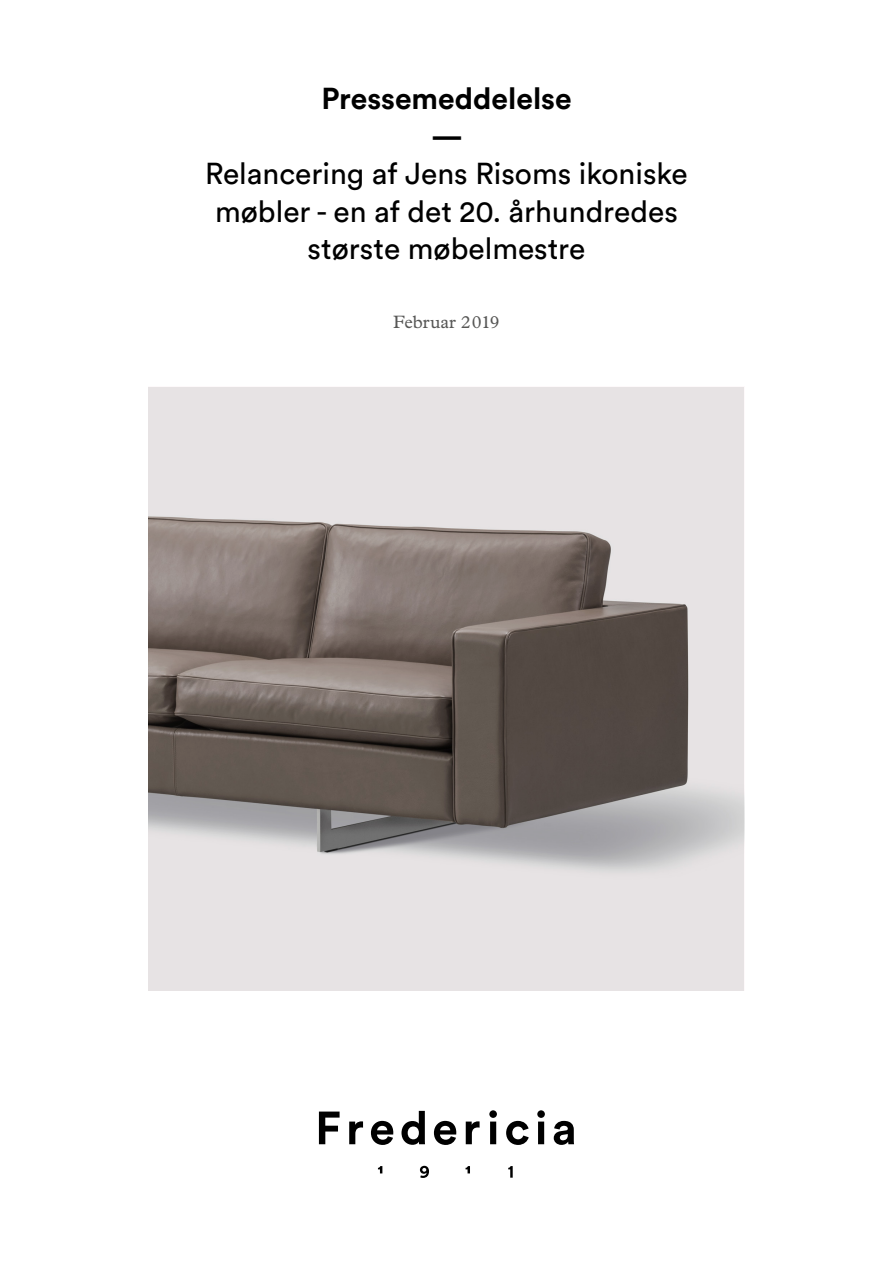
<style>
.page{position:relative;width:893px;height:1263px;background:#fff}
.page>*{position:absolute;margin:0;border:0;box-sizing:border-box;transform-origin:0 0}
.t1{font:30px/37.5px "Circular Std";color:#000;text-align:center}
.t2{font:700 30px/37.5px "Circular Std";color:#000;text-align:center}
.t3{font:18px "Plantin Std";color:#575756}
</style>
<div class="page">
<img style="left:149px;top:387px;width:595px;height:604px">
<svg style="left:319px;top:1111px;width:21px;height:33px"></svg>
<svg style="left:349px;top:1121px;width:14px;height:23px"></svg>
<svg style="left:371px;top:1121px;width:22px;height:24px"></svg>
<svg style="left:401px;top:1111px;width:24px;height:34px"></svg>
<svg style="left:434px;top:1121px;width:22px;height:24px"></svg>
<svg style="left:466px;top:1121px;width:14px;height:23px"></svg>
<svg style="left:489px;top:1110px;width:8px;height:34px"></svg>
<svg style="left:506px;top:1121px;width:23px;height:24px"></svg>
<svg style="left:537px;top:1110px;width:8px;height:34px"></svg>
<svg style="left:554px;top:1121px;width:20px;height:24px"></svg>
<svg style="left:420px;top:1166px;width:9px;height:12px"></svg>
<svg style="left:508px;top:1166px;width:5px;height:12px"></svg>
<svg style="left:466px;top:1166px;width:4px;height:7px"></svg>
<svg style="left:378px;top:1166px;width:4px;height:7px"></svg>
<p class="t2" style="left:321px;top:79px;width:252px">Pressemeddelelse —</p>
<p class="t1" style="left:205px;top:155px;width:484px">Relancering af Jens Risoms ikoniske møbler - en af det 20. århundredes største møbelmestre</p>
<p class="t3" style="left:393px;top:312px;width:108px">Februar 2019</p>
</div>
